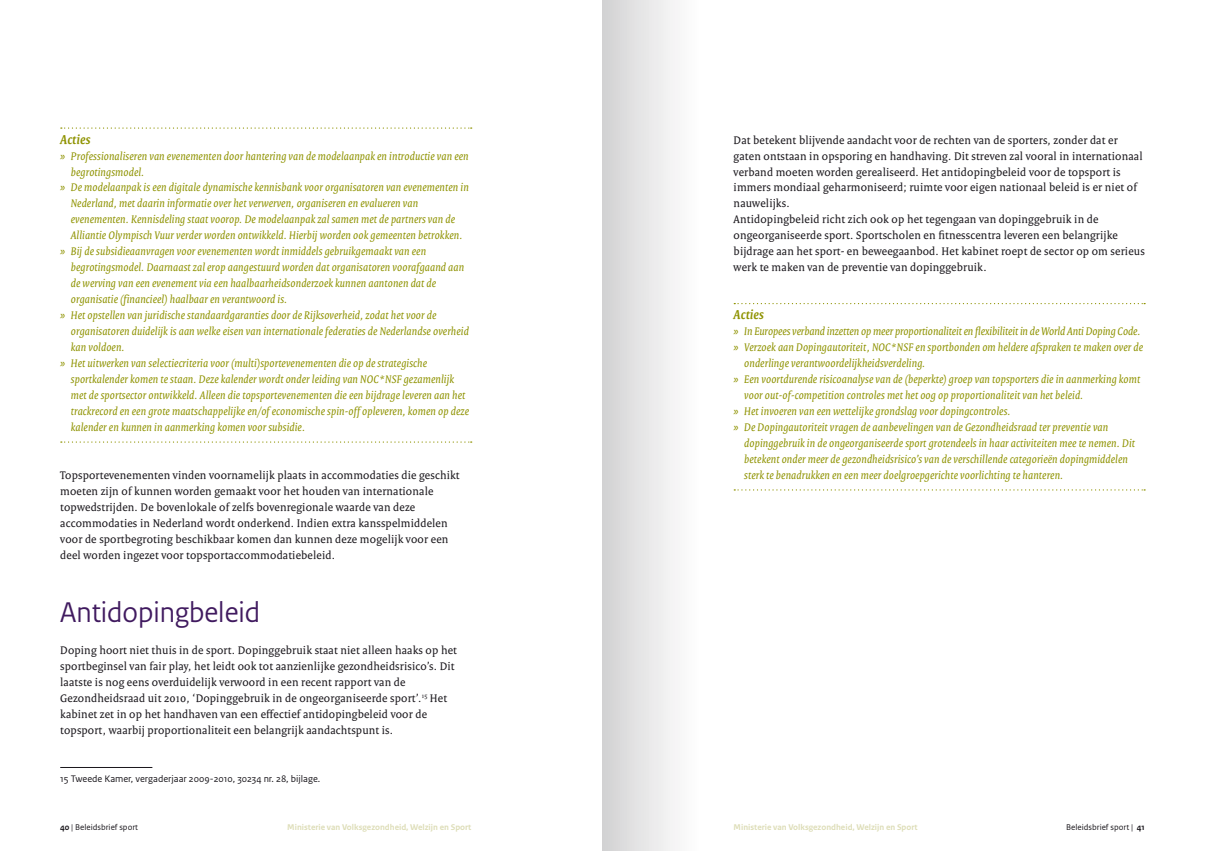
<style>
.page{position:relative;width:1205px;height:851px;background:#fff}
.page>*{position:absolute;margin:0;border:0;box-sizing:border-box;transform-origin:0 0}
.t1{font:30px "Rijksoverheid Sans Heading";color:#401a5f}
.t2{font:italic 700 13.75px "Rijksoverheid Serif";letter-spacing:.015em;color:#8f9302}
.t3{font:italic 11.88px "Rijksoverheid Serif";letter-spacing:.015em;color:#8f9302}
.t4{font:11.88px/16px "Rijksoverheid Serif";letter-spacing:.015em;color:#1a171c}
.t5{font:10px "Rijksoverheid Sans Text";color:#1a171c}
.t6{font:700 8.75px "Rijksoverheid Sans Text";color:#ddddb7}
.t7{font:8.75px "Rijksoverheid Sans Text";color:#1a171c}
.s1{font-weight:700}
</style>
<div class="page">
<svg style="left:61px;top:127px;width:411px;height:2px"></svg>
<svg style="left:61px;top:441px;width:411px;height:1px"></svg>
<hr style="left:60px;top:767px;width:92px;height:1px;background:#1a171c">
<svg style="left:734px;top:303px;width:411px;height:1px"></svg>
<svg style="left:734px;top:489px;width:411px;height:1px"></svg>
<p class="t2" style="left:60px;top:131px;width:32px">Acties</p>
<p class="t3" style="left:60px;top:148px;width:410px">» Professionaliseren van evenementen door hantering van de modelaanpak en introductie van een</p>
<p class="t3" style="left:71px;top:164px;width:75px">begrotingsmodel.</p>
<p class="t3" style="left:60px;top:180px;width:410px">» De modelaanpak is een digitale dynamische kennisbank voor organisatoren van evenementen in</p>
<p class="t3" style="left:71px;top:196px;width:349px">Nederland, met daarin informatie over het verwerven, organiseren en evalueren van</p>
<p class="t3" style="left:71px;top:212px;width:385px">evenementen. Kennisdeling staat voorop. De modelaanpak zal samen met de partners van de</p>
<p class="t3" style="left:71px;top:228px;width:393px">Alliantie Olympisch Vuur verder worden ontwikkeld. Hierbij worden ook gemeenten betrokken.</p>
<p class="t3" style="left:60px;top:244px;width:367px">» Bij de subsidieaanvragen voor evenementen wordt inmiddels gebruikgemaakt van een</p>
<p class="t3" style="left:71px;top:260px;width:395px">begrotingsmodel. Daarnaast zal erop aangestuurd worden dat organisatoren voorafgaand aan</p>
<p class="t3" style="left:71px;top:276px;width:367px">de werving van een evenement via een haalbaarheidsonderzoek kunnen aantonen dat de</p>
<p class="t3" style="left:71px;top:292px;width:218px">organisatie (financieel) haalbaar en verantwoord is.</p>
<p class="t3" style="left:60px;top:308px;width:378px">» Het opstellen van juridische standaardgaranties door de Rijksoverheid, zodat het voor de</p>
<p class="t3" style="left:71px;top:324px;width:399px">organisatoren duidelijk is aan welke eisen van internationale federaties de Nederlandse overheid</p>
<p class="t3" style="left:71px;top:340px;width:55px">kan voldoen.</p>
<p class="t3" style="left:60px;top:356px;width:368px">» Het uitwerken van selectiecriteria voor (multi)sportevenementen die op de strategische</p>
<p class="t3" style="left:71px;top:372px;width:384px">sportkalender komen te staan. Deze kalender wordt onder leiding van NOC*NSF gezamenlijk</p>
<p class="t3" style="left:71px;top:388px;width:396px">met de sportsector ontwikkeld. Alleen die topsportevenementen die een bijdrage leveren aan het</p>
<p class="t3" style="left:71px;top:404px;width:399px">trackrecord en een grote maatschappelijke en/of economische spin-off opleveren, komen op deze</p>
<p class="t3" style="left:71px;top:420px;width:236px">kalender en kunnen in aanmerking komen voor subsidie.</p>
<p class="t4" style="left:60px;top:466px;width:401px">Topsportevenementen vinden voornamelijk plaats in accommodaties die geschikt moeten zijn of kunnen worden gemaakt voor het houden van internationale topwedstrijden. De bovenlokale of zelfs bovenregionale waarde van deze accommodaties in Nederland wordt onderkend. Indien extra kansspelmiddelen voor de sportbegroting beschikbaar komen dan kunnen deze mogelijk voor een deel worden ingezet voor topsportaccommodatiebeleid.</p>
<h1 class="t1" style="left:60px;top:595px;width:201px">Antidopingbeleid</h1>
<p class="t4" style="left:60px;top:642px;width:398px">Doping hoort niet thuis in de sport. Dopinggebruik staat niet alleen haaks op het sportbeginsel van fair play, het leidt ook tot aanzienlijke gezondheidsrisico’s. Dit laatste is nog eens overduidelijk verwoord in een recent rapport van de Gezondheidsraad uit 2010, ‘Dopinggebruik in de ongeorganiseerde sport’.<sup>15</sup> Het kabinet zet in op het handhaven van een effectief antidopingbeleid voor de topsport, waarbij proportionaliteit een belangrijk aandachtspunt is.</p>
<p class="t5" style="left:60px;top:772px;width:262px">15 Tweede Kamer, vergaderjaar 2009-2010, 30234 nr. 28, bijlage.</p>
<p class="t4" style="left:733px;top:132px;width:413px">Dat betekent blijvende aandacht voor de rechten van de sporters, zonder dat er gaten ontstaan in opsporing en handhaving. Dit streven zal vooral in internationaal verband moeten worden gerealiseerd. Het antidopingbeleid voor de topsport is immers mondiaal geharmoniseerd; ruimte voor eigen nationaal beleid is er niet of nauwelijks.<br>Antidopingbeleid richt zich ook op het tegengaan van dopinggebruik in de ongeorganiseerde sport. Sportscholen en fitnesscentra leveren een belangrijke bijdrage aan het sport- en beweegaanbod. Het kabinet roept de sector op om serieus werk te maken van de preventie van dopinggebruik.</p>
<p class="t2" style="left:733px;top:306px;width:32px">Acties</p>
<p class="t3" style="left:733px;top:324px;width:408px">» In Europees verband inzetten op meer proportionaliteit en flexibiliteit in de World Anti Doping Code.</p>
<p class="t3" style="left:733px;top:340px;width:411px">» Verzoek aan Dopingautoriteit, NOC*NSF en sportbonden om heldere afspraken te maken over de</p>
<p class="t3" style="left:744px;top:356px;width:183px">onderlinge verantwoordelijkheidsverdeling.</p>
<p class="t3" style="left:733px;top:372px;width:408px">» Een voortdurende risicoanalyse van de (beperkte) groep van topsporters die in aanmerking komt</p>
<p class="t3" style="left:744px;top:388px;width:341px">voor out-of-competition controles met het oog op proportionaliteit van het beleid.</p>
<p class="t3" style="left:733px;top:404px;width:279px">» Het invoeren van een wettelijke grondslag voor dopingcontroles.</p>
<p class="t3" style="left:733px;top:420px;width:376px">» De Dopingautoriteit vragen de aanbevelingen van de Gezondheidsraad ter preventie van</p>
<p class="t3" style="left:744px;top:435px;width:392px">dopinggebruik in de ongeorganiseerde sport grotendeels in haar activiteiten mee te nemen. Dit</p>
<p class="t3" style="left:744px;top:451px;width:385px">betekent onder meer de gezondheidsrisico’s van de verschillende categorieën dopingmiddelen</p>
<p class="t3" style="left:744px;top:467px;width:321px">sterk te benadrukken en een meer doelgroepgerichte voorlichting te hanteren.</p>
<p class="t7" style="left:60px;top:821px;width:79px"><span class="s1">40</span> | Beleidsbrief sport</p>
<p class="t6" style="left:287px;top:821px;width:186px">Ministerie van Volksgezondheid, Welzijn en Sport</p>
<p class="t6" style="left:733px;top:821px;width:186px">Ministerie van Volksgezondheid, Welzijn en Sport</p>
<p class="t7" style="left:1066px;top:821px;width:80px">Beleidsbrief sport | <span class="s1">41</span></p>
</div>
